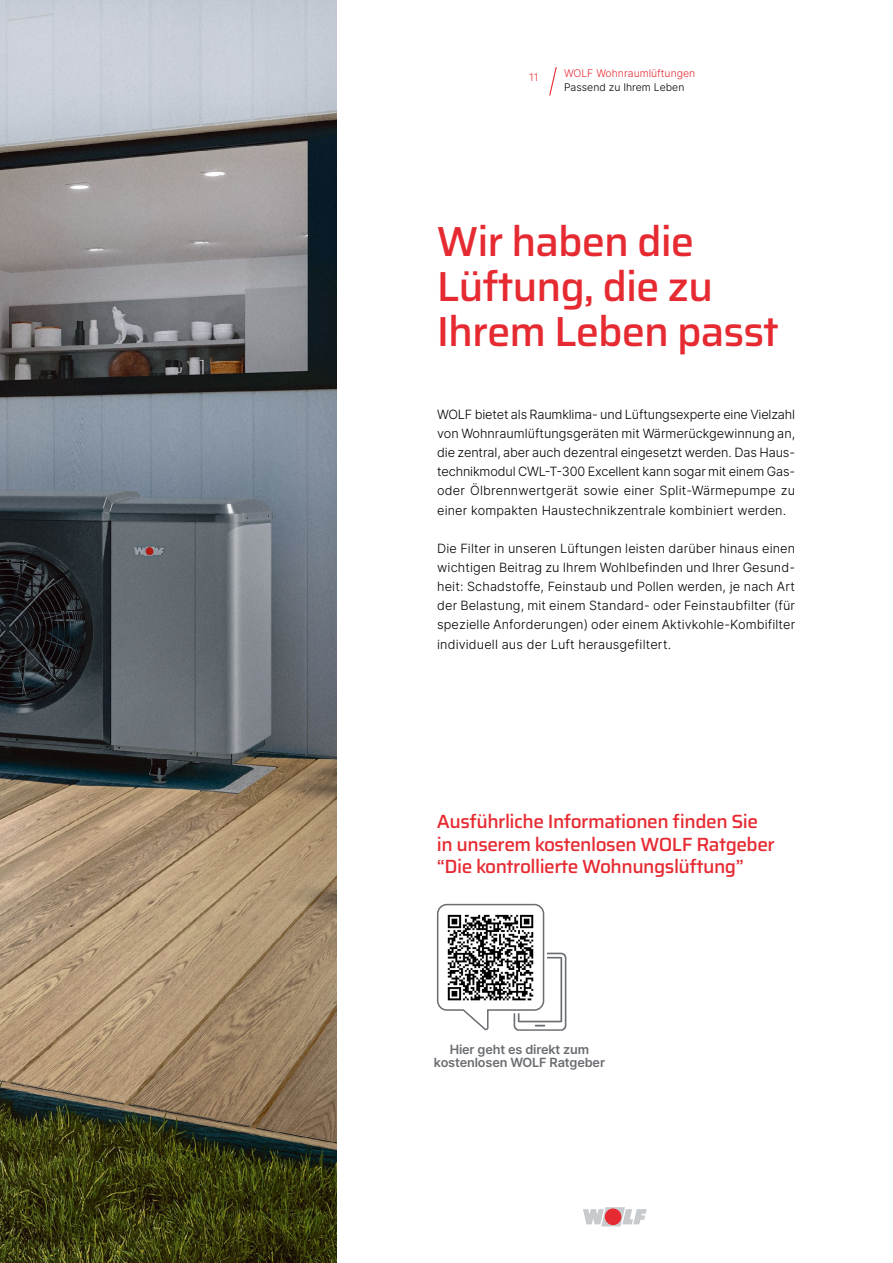
<style>
.page{position:relative;width:893px;height:1263px;background:#fff}
.page>*{position:absolute;margin:0;border:0;box-sizing:border-box;transform-origin:0 0}
.t1{font:500 42px/45px "Saira";letter-spacing:-.025em;color:#e62a32}
.t2{font:500 19.2px/22.4px "Saira";letter-spacing:-.025em;color:#e62a32}
.t3{font:300 12.75px/19.2px "Inter";letter-spacing:.01em;color:#000;text-align:justify}
.t4{font:600 12.75px/13px "Inter";letter-spacing:-.01em;color:#6a6d71;text-align:center}
.t5{font:300 10.5px "Inter";color:#e62a32}
.t6{font:300 10.5px "Inter";color:#000}
</style>
<div class="page">
<img style="left:0;top:0;width:337px;height:1263px">
<svg style="left:436px;top:903px;width:130px;height:128px"></svg>
<div style="left:443px;top:910px;width:95px;height:95px;background:#fff;border-radius:7px"></div>
<img style="left:444px;top:912px;width:93px;height:92px">
<svg style="left:549px;top:67px;width:8px;height:29px"></svg>
<svg style="left:583px;top:1207px;width:64px;height:19px"></svg>
<div style="left:605px;top:1208px;width:16px;height:17px;background:#e62a32;border-radius:50%"></div>
<p class="t5" style="left:529px;top:70px;width:11px">11</p>
<p class="t5" style="left:564px;top:66px;width:133px">WOLF Wohnraumlüftungen</p>
<p class="t6" style="left:564px;top:79px;width:122px">Passend zu Ihrem Leben</p>
<h1 class="t1" style="left:437px;top:217px;width:343px">Wir haben die<br>Lüftung, die zu<br>Ihrem Leben passt</h1>
<p class="t3" style="left:437px;top:404px;width:360px">WOLF bietet als Raumklima- und Lüftungsexperte eine Vielzahl von Wohnraumlüftungsgeräten mit Wärmerückgewinnung an, die zentral, aber auch dezentral eingesetzt werden. Das Haus&shy;technikmodul CWL-T-300 Excellent kann sogar mit einem Gas&shy;oder Ölbrennwertgerät sowie einer Split-Wärmepumpe zu einer kompakten Haustechnikzentrale kombiniert werden.</p>
<p class="t3" style="left:437px;top:538px;width:360px">Die Filter in unseren Lüftungen leisten darüber hinaus einen wichtigen Beitrag zu Ihrem Wohlbefinden und Ihrer Gesund&shy;heit: Schadstoffe, Feinstaub und Pollen werden, je nach Art der Belastung, mit einem Standard- oder Feinstaubfilter (für spezielle Anforderungen) oder einem Aktivkohle-Kombifilter individuell aus der Luft herausgefiltert.</p>
<h2 class="t2" style="left:437px;top:810px;width:339px">Ausführliche Informationen finden Sie in unserem kostenlosen WOLF Ratgeber “Die kontrollierte Wohnungslüftung”</h2>
<p class="t4" style="left:434px;top:1042px;width:173px">Hier geht es direkt zum kostenlosen WOLF Ratgeber</p>
</div>
